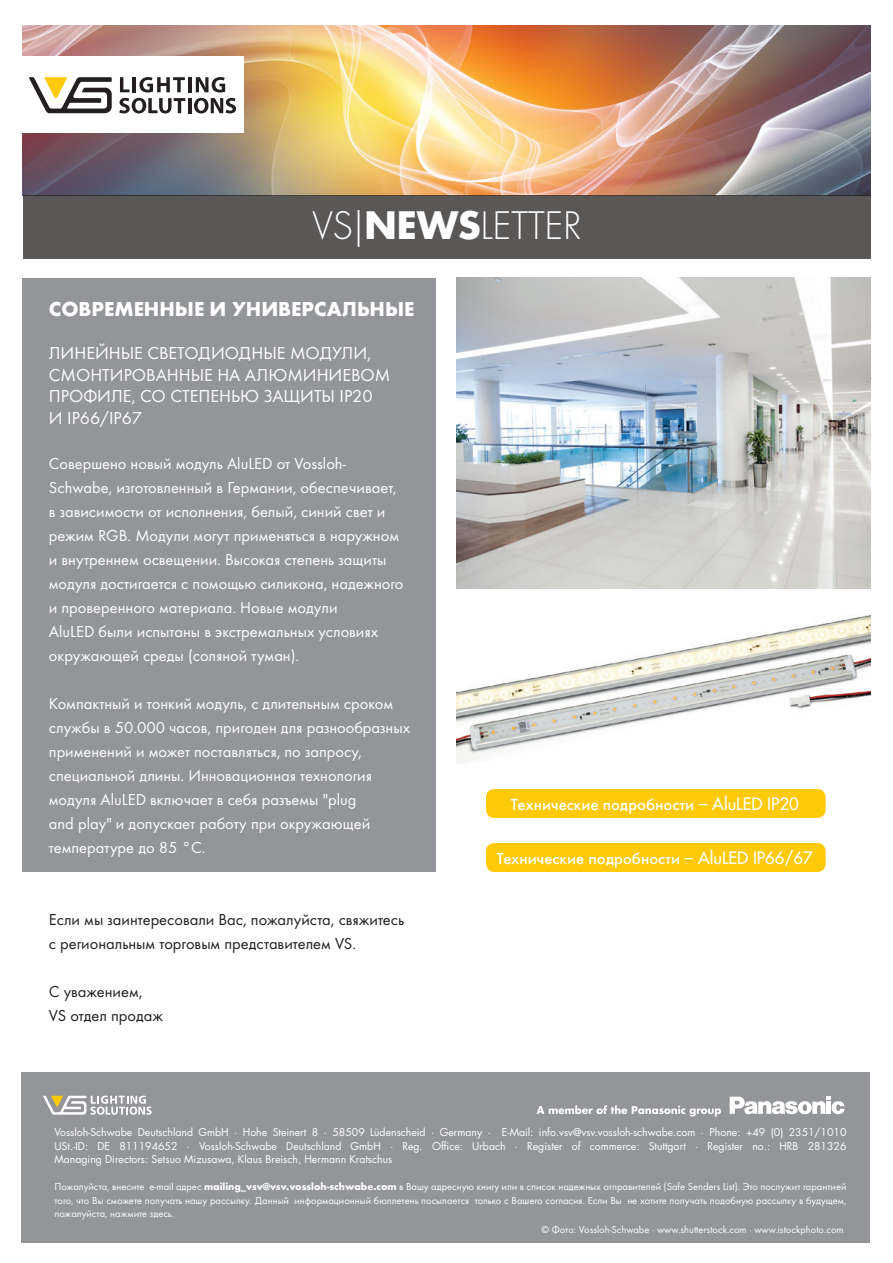
<style>
.page{position:relative;width:893px;height:1263px;background:#fff}
.page>*{position:absolute;margin:0;border:0;box-sizing:border-box;transform-origin:0 0}
.t1{font:300 36.75px "Futura";color:#fff}
.Headline_weiß_RU{font:700 21px "Futura TCY";color:#fff}
.Subline_weiß_RU{font:18px/21.6px "Futura TCY Boo";color:#fff}
.t2{font:500 16.65px "Futura TCY";color:#fff}
.Bodytext_weiß_RU{font:16.5px/24px "Futura TCY Boo";color:#fff}
.Bodytext_schwarz_RU{font:16.5px/24px "Futura TCY Boo";color:#231f20}
.Fußnote_RU{font:10.5px/13.5px "Futura TCY Boo";color:#fff;text-align:justify}
.Fußnote{font:10.5px/13.5px "Futura";color:#fff;text-align:justify}
.s1{font-weight:700}
.s2{font-family:"Futura";font-weight:400}
.s3{font-family:"Futura TCY";font-weight:700}
</style>
<div class="page">
<img style="left:23px;top:26px;width:848px;height:170px">
<div style="left:22px;top:56px;width:222px;height:77px;background:#fff"></div>
<svg style="left:29px;top:77px;width:83px;height:36px"></svg>
<svg style="left:120px;top:77px;width:10px;height:15px"></svg>
<svg style="left:196px;top:77px;width:29px;height:15px"></svg>
<svg style="left:139px;top:77px;width:46px;height:15px"></svg>
<hr style="left:133px;top:77px;width:3px;height:15px;background:#231f20">
<hr style="left:188px;top:77px;width:4px;height:15px;background:#231f20">
<svg style="left:194px;top:98px;width:42px;height:15px"></svg>
<hr style="left:188px;top:98px;width:4px;height:15px;background:#231f20">
<svg style="left:119px;top:98px;width:66px;height:15px"></svg>
<div style="left:23px;top:196px;width:848px;height:63px;background:#5a5757"></div>
<div style="left:23px;top:278px;width:413px;height:594px;background:#939598"></div>
<img style="left:456px;top:278px;width:415px;height:311px">
<img style="left:456px;top:615px;width:415px;height:148px">
<div style="left:22px;top:1072px;width:848px;height:170px;background:#939598"></div>
<svg style="left:43px;top:1096px;width:109px;height:19px"></svg>
<svg style="left:536px;top:1105px;width:185px;height:11px"></svg>
<svg style="left:730px;top:1097px;width:115px;height:17px"></svg>
<div style="left:486px;top:789px;width:340px;height:29px;background:#feca0a;border-radius:9px"></div>
<div style="left:486px;top:843px;width:340px;height:29px;background:#feca0a;border-radius:9px"></div>
<h1 class="t1" style="left:312px;top:203px;width:270px">VS|<span class="s1">NEWS</span>LETTER</h1>
<p class="Headline_weiß_RU" style="left:49px;top:296px;width:367px">СОВРЕМЕННЫЕ И УНИВЕРСАЛЬНЫЕ</p>
<p class="Subline_weiß_RU" style="left:49px;top:342px;width:343px">ЛИНЕЙНЫЕ СВЕТОДИОДНЫЕ МОДУЛИ,<br>СМОНТИРОВАННЫЕ НА АЛЮМИНИЕВОМ<br>ПРОФИЛЕ, СО СТЕПЕНЬЮ ЗАЩИТЫ IP20<br>И IP66/IP67</p>
<p class="Bodytext_weiß_RU" style="left:49px;top:452px;width:356px">Совершено новый модуль AluLED от Vossloh-Schwabe, изготовленный в Германии, обеспечивает, в зависимости от исполнения, белый, синий свет и режим RGB. Модули могут применяться в наружном и внутреннем освещении. Высокая степень защиты модуля достигается с помощью силикона, надежного и проверенного материала. Новые модули<br>AluLED были испытаны в экстремальных условиях окружающей среды (соляной туман).</p>
<p class="Bodytext_weiß_RU" style="left:49px;top:692px;width:363px">Компактный и тонкий модуль, с длительным сроком службы в 50.000 часов, пригоден для разнообразных применений и может поставляться, по запросу, специальной длины. Инновационная технология модуля AluLED включает в себя разъемы "plug<br>and play" и допускает работу при окружающей температуре до 85 °C.</p>
<p class="Bodytext_schwarz_RU" style="left:49px;top:908px;width:357px">Если мы заинтересовали Вас, пожалуйста, свяжитесь с региональным торговым представителем VS.</p>
<p class="Bodytext_schwarz_RU" style="left:49px;top:980px;width:95px">С уважением,</p>
<p class="Bodytext_schwarz_RU" style="left:49px;top:1004px;width:116px">VS отдел продаж</p>
<p class="t2" style="left:511px;top:795px;width:289px">Технические подробности <span class="s2">– AluLED IP20</span></p>
<p class="t2" style="left:497px;top:849px;width:318px">Технические подробности <span class="s2">– AluLED IP66/67</span></p>
<p class="Fußnote" style="left:54px;top:1126px;width:794px">Vossloh-Schwabe Deutschland GmbH · Hohe Steinert 8 · 58509 Lüdenscheid · Germany · E-Mail: info.vsv@vsv.vossloh-schwabe.com · Phone: +49 (0) 2351/1010<br>USt.-ID: DE 811194652 · Vossloh-Schwabe Deutschland GmbH · Reg. Office: Urbach · Register of commerce: Stuttgart · Register no.: HRB 281326<br>Managing Directors: Setsuo Mizusawa, Klaus Breisch, Hermann Kratschus</p>
<p class="Fußnote_RU" style="left:54px;top:1180px;width:793px">Пожалуйста, внесите e-mail адрес <span class="s3">mailing_vsv@vsv.vossloh-schwabe.com</span> в Вашу адресную книгу или в список надежных отправителей (Safe Senders List). Это послужит гарантией того, что Вы сможете получать нашу рассылку. Данный информационный бюллетень посылается только с Вашего согласия. Если Вы не хотите получать подобную рассылку в будущем, пожалуйста, нажмите здесь.</p>
<p class="Fußnote_RU" style="left:541px;top:1223px;width:304px">© Фото: Vossloh-Schwabe · www.shutterstock.com · www.istockphoto.com</p>
</div>
